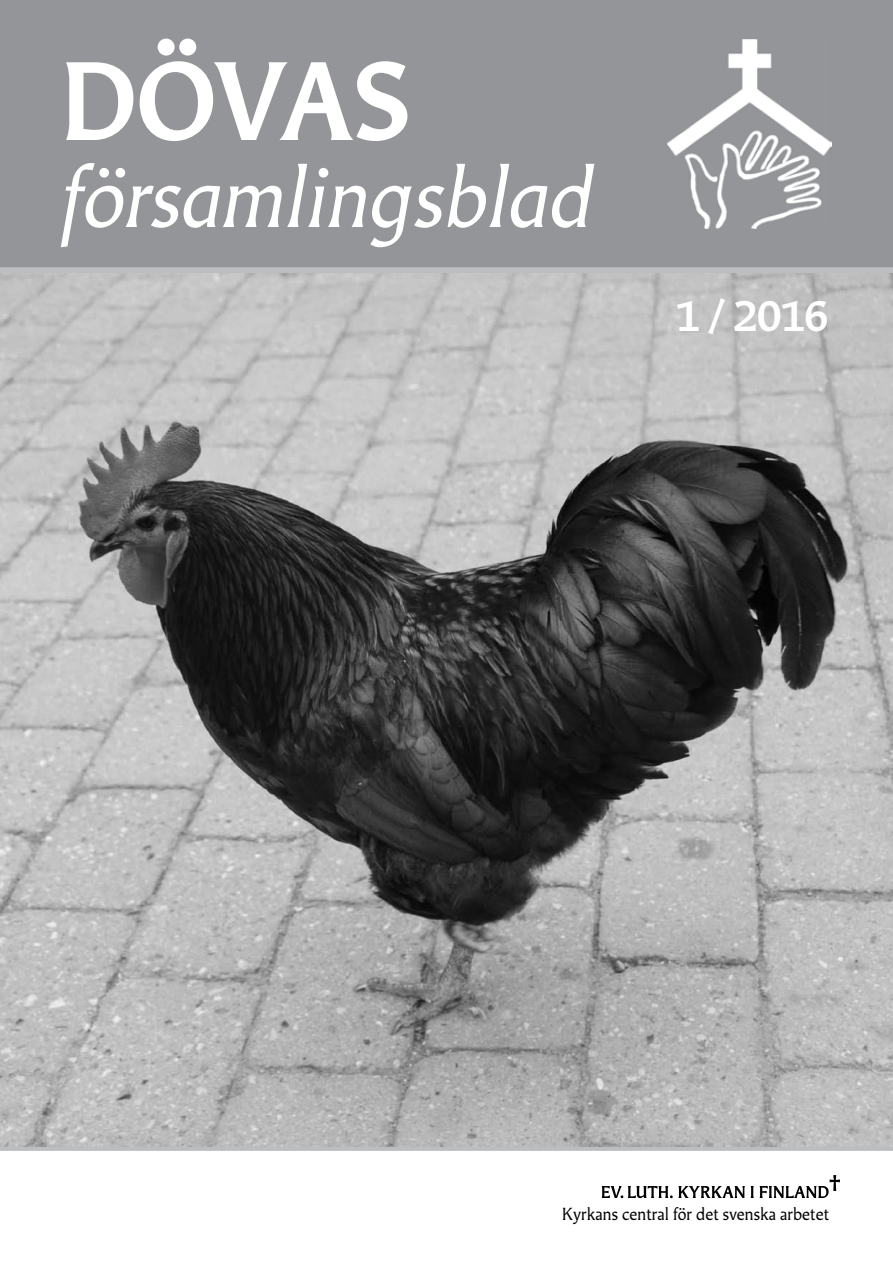
<style>
.page{position:relative;width:893px;height:1263px;background:#fff}
.page>*{position:absolute;margin:0;border:0;box-sizing:border-box;transform-origin:0 0}
.t1{font:700 105px "Martti Display";letter-spacing:-.015em;color:#fff}
.t2{font:italic 81px "Martti";color:#fff}
.t3{font:700 40.2px "Martti Display";color:#fff}
.t4{font:16.5px "Martti";color:#000}
</style>
<div class="page">
<div style="left:0;top:0;width:893px;height:274px;background:#939598"></div>
<svg style="left:602px;top:1175px;width:238px;height:23px"></svg>
<img style="left:668px;top:39px;width:163px;height:190px">
<div style="left:0;top:1145px;width:893px;height:6px;background:#bcbdc0"></div>
<div style="left:0;top:267px;width:893px;height:14px;background:#bcbdc0"></div>
<img style="left:0;top:274px;width:893px;height:872px">
<h1 class="t1" style="left:60px;top:42px;width:351px">DÖVAS</h1>
<h2 class="t2" style="left:60px;top:148px;width:534px">församlingsblad</h2>
<h3 class="t3" style="left:676px;top:294px;width:154px">1 / 2016</h3>
<p class="t4" style="left:562px;top:1204px;width:269px">Kyrkans central för det svenska arbetet</p>
</div>
